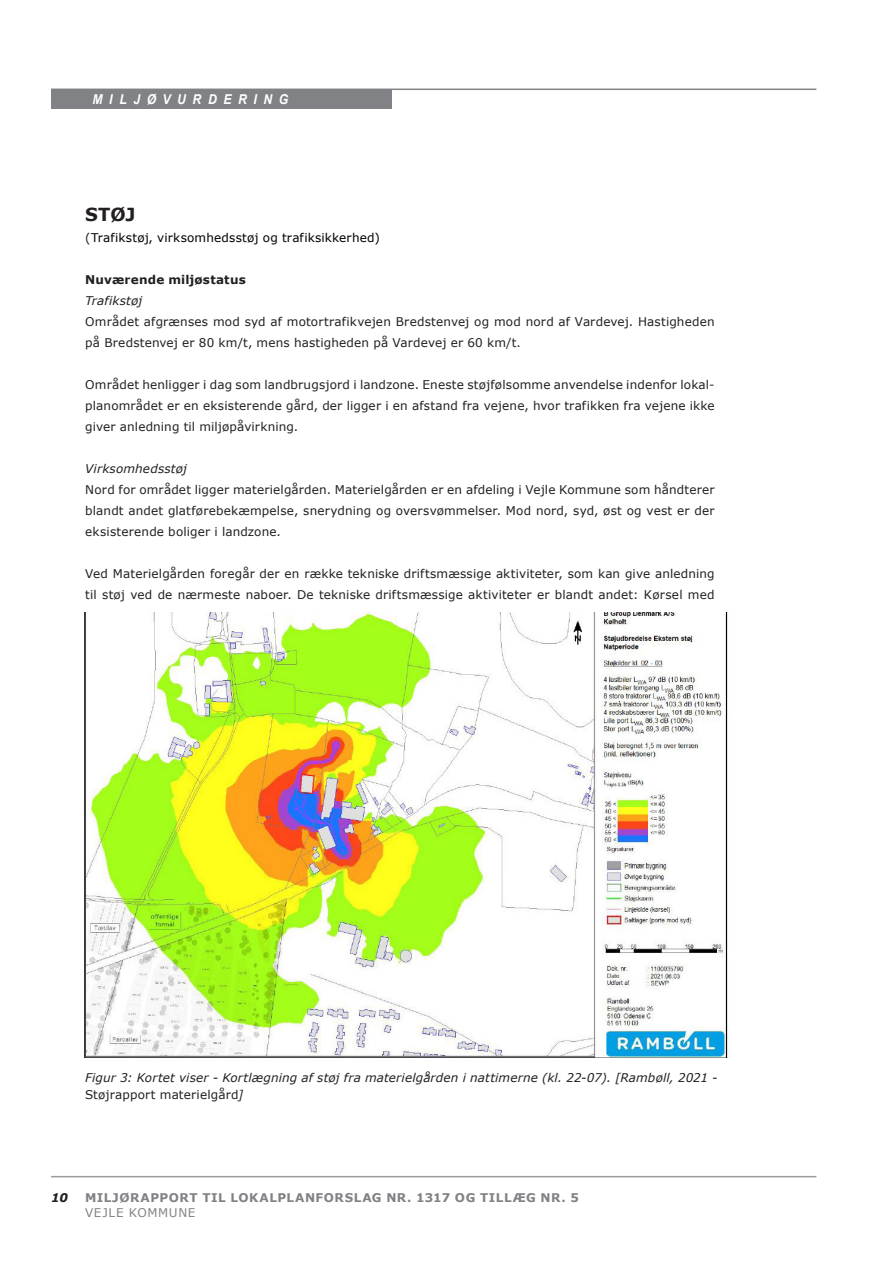
<style>
.page{position:relative;width:893px;height:1263px;background:#fff}
.page>*{position:absolute;margin:0;border:0;box-sizing:border-box;transform-origin:0 0}
.Brødtekst_-_bold___C{font:700 18px "Verdana";color:#231f20}
.t1{font:italic 700 13.65px "Arial";letter-spacing:.545em;color:#fff;scale:.89 1}
.Brødtekst{font:12px/21px "Verdana";letter-spacing:.015em;color:#231f20}
.Billedtekst{font:italic 12px/16.5px "Verdana";letter-spacing:.01em;color:#231f20}
.t2{font:700 12px "Verdana";letter-spacing:.04em;color:#808285}
.Brødtekst_-_bold___C-2{font:12px "Verdana";letter-spacing:.015em;color:#000001}
.Brødtekst-2{font:italic 12px "Verdana";letter-spacing:.01em;color:#231f20}
.Brødtekst_-_mellemru{font:700 12px "Verdana";letter-spacing:.015em;color:#231f20}
.t3{font:12px "Verdana";letter-spacing:.055em;color:#808285}
.t4{font:italic 700 12px "Verdana";color:#231f20}
.s1{color:#231f20}
.s2{font-style:normal}
</style>
<div class="page">
<hr style="left:51px;top:89px;width:765px;height:1px;background:#808285">
<hr style="left:51px;top:1176px;width:765px;height:1px;background:#999b9e">
<div style="left:51px;top:89px;width:340px;height:20px;background:#808285"></div>
<img style="left:83px;top:613px;width:647px;height:445px">
<p class="t1" style="left:92px;top:90px;width:222px">MILJØVURDERING</p>
<p class="Brødtekst_-_bold___C" style="left:85px;top:202px;width:52px">STØJ</p>
<p class="Brødtekst_-_bold___C-2" style="left:85px;top:229px;width:296px"><span class="s1">(</span>Trafikstøj, virksomhedsstøj og trafiksikkerhed)</p>
<p class="Brødtekst_-_mellemru" style="left:85px;top:271px;width:162px">Nuværende miljøstatus</p>
<p class="Brødtekst-2" style="left:85px;top:292px;width:58px">Trafikstøj</p>
<p class="Brødtekst" style="left:85px;top:311px;width:631px">Området afgrænses mod syd af motortrafikvejen Bredstenvej og mod nord af Vardevej. Hastigheden på Bredstenvej er 80 km/t, mens hastigheden på Vardevej er 60 km/t.</p>
<p class="Brødtekst" style="left:85px;top:374px;width:631px;text-align:justify">Området henligger i dag som landbrugsjord i landzone. Eneste støjfølsomme anvendelse indenfor lokal&shy;planområdet er en eksisterende gård, der ligger i en afstand fra vejene, hvor trafikken fra vejene ikke giver anledning til miljøpåvirkning.</p>
<p class="Brødtekst-2" style="left:85px;top:460px;width:103px">Virksomhedsstøj</p>
<p class="Brødtekst" style="left:85px;top:479px;width:631px;text-align:justify">Nord for området ligger materielgården. Materielgården er en afdeling i Vejle Kommune som håndterer blandt andet glatførebekæmpelse, snerydning og oversvømmelser. Mod nord, syd, øst og vest er der eksisterende boliger i landzone.</p>
<p class="Brødtekst" style="left:85px;top:563px;width:631px">Ved Materielgården foregår der en række tekniske driftsmæssige aktiviteter, som kan give anledning til støj ved de nærmeste naboer. De tekniske driftsmæssige aktiviteter er blandt andet: Kørsel med</p>
<p class="Billedtekst" style="left:85px;top:1069px;width:634px">Figur 3: Kortet viser - Kortlægning af støj fra materielgården i nattimerne (kl. 22-07). [Rambøll, 2021 -<br><span class="s2">Støjrapport materielgård</span>]</p>
<p class="t4" style="left:51px;top:1189px;width:18px">10</p>
<p class="t2" style="left:85px;top:1189px;width:495px">MILJØRAPPORT TIL LOKALPLANFORSLAG NR. 1317 OG TILLÆG NR. 5</p>
<p class="t3" style="left:85px;top:1204px;width:112px">VEJLE KOMMUNE</p>
</div>
